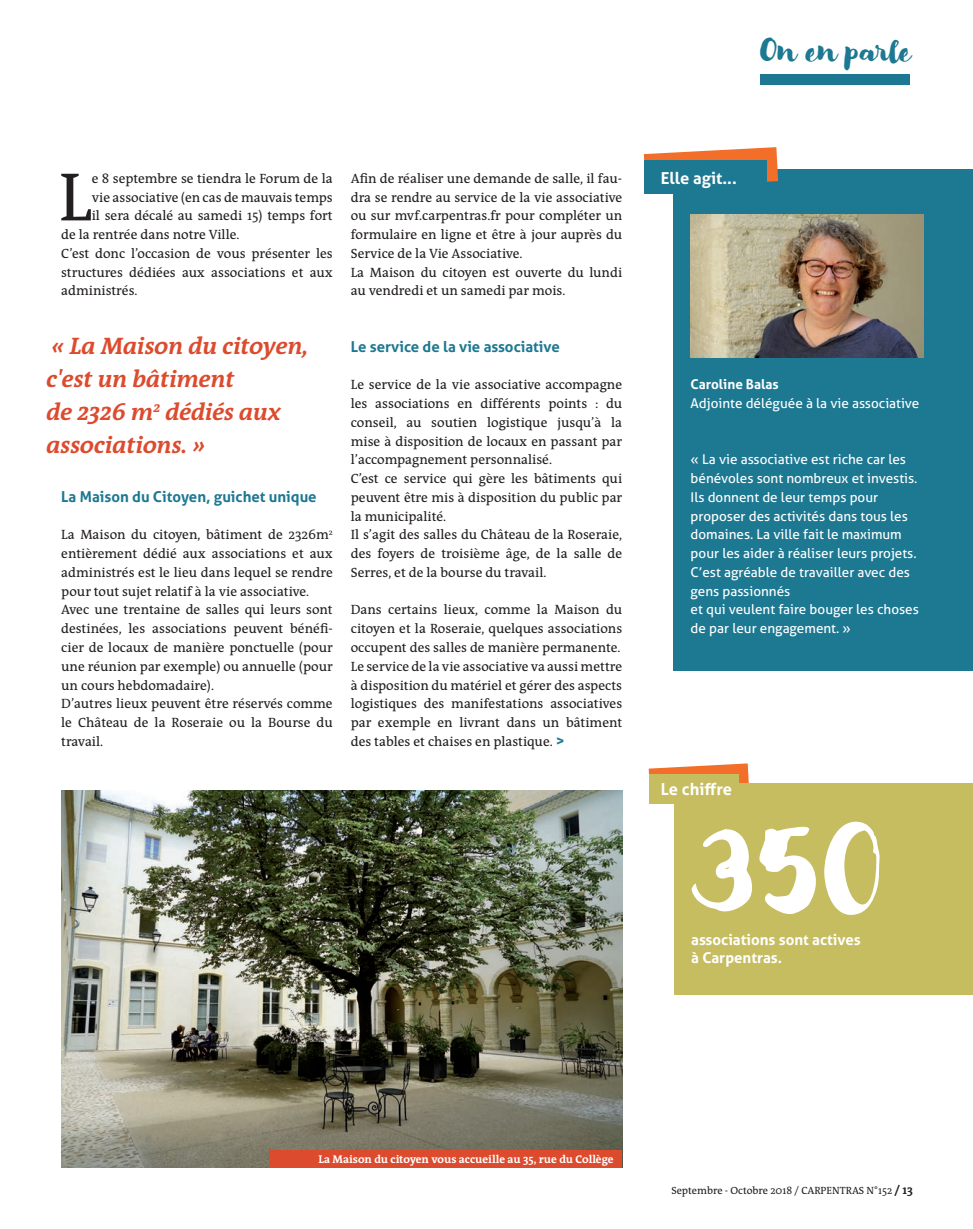
<style>
.page{position:relative;width:973px;height:1229px;background:#fff}
.page>*{position:absolute;margin:0;border:0;box-sizing:border-box;transform-origin:0 0}
.t1{font:105px "Modern Love";color:#fff}
.t2{font:69px "Qua Text";color:#231f20}
.t3{font:27px "Modern Love";color:#1d7892}
.t4{font:italic 700 24px/33px "Qua Text";color:#dc4b2d}
.t5{font:700 16.5px "Aller";color:#fff}
.t6{font:700 15px "Aller";color:#1d7892}
.t7{font:700 15px/18px "Aller";color:#fff}
.t8{font:13.5px/18.8px "Qua Text";color:#231f20;text-align:justify}
.t9{font:13.5px/18.8px "Aller";color:#fff}
.t10{font:700 13.5px "Aller";color:#fff}
.t11{font:700 11.25px "Qua Text";color:#fff}
.t12{font:10.5px "Qua Text";color:#231f20}
.s1{font-family:"Aller";font-weight:700;font-size:15px;color:#1d7892}
.s2{font-weight:700;font-size:12px}
</style>
<div class="page">
<img style="left:61px;top:790px;width:561px;height:377px">
<div style="left:270px;top:1150px;width:352px;height:17px;background:#dc4b2d"></div>
<div style="left:674px;top:169px;width:299px;height:501px;background:#1d7892"></div>
<svg style="left:644px;top:147px;width:134px;height:41px"></svg>
<div style="left:645px;top:160px;width:122px;height:34px;background:#1d7892"></div>
<img style="left:691px;top:214px;width:232px;height:143px">
<svg style="left:649px;top:763px;width:100px;height:20px"></svg>
<div style="left:674px;top:783px;width:299px;height:212px;background:#c6bd61"></div>
<div style="left:649px;top:773px;width:90px;height:30px;background:#c6bd61"></div>
<div style="left:760px;top:74px;width:150px;height:11px;background:#1d7892"></div>
<p class="t3" style="left:760px;top:35px;width:153px">On en parle</p>
<p class="t2" style="left:59px;top:158px;width:35px">L</p>
<p class="t8" style="left:92px;top:169px;width:242px">e 8 septembre se tiendra le Forum de la</p>
<p class="t8" style="left:92px;top:188px;width:243px">vie associative (en cas de mauvais temps</p>
<p class="t8" style="left:92px;top:206px;width:243px">il sera décalé au samedi 15) temps fort</p>
<p class="t8" style="left:61px;top:225px;width:180px">de la rentrée dans notre Ville.</p>
<p class="t8" style="left:61px;top:244px;width:273px">C’est donc l’occasion de vous présenter les structures dédiées aux associations et aux administrés.</p>
<p class="t4" style="left:46px;top:329px;width:264px">« La Maison du citoyen, c'est un bâtiment</p>
<p class="t4" style="left:46px;top:395px;width:236px">de 2326 m<sup>2</sup> dédiés aux associations. »</p>
<p class="t6" style="left:61px;top:487px;width:257px">La Maison du Citoyen, guichet unique</p>
<p class="t8" style="left:61px;top:525px;width:273px">La Maison du citoyen, bâtiment de 2326m<sup>2 </sup>entièrement dédié aux associations et aux administrés est le lieu dans lequel se rendre pour tout sujet relatif à la vie associative.</p>
<p class="t8" style="left:61px;top:600px;width:273px">Avec une trentaine de salles qui leurs sont destinées, les associations peuvent bénéfi&shy;cier de locaux de manière ponctuelle (pour une réunion par exemple) ou annuelle (pour un cours hebdomadaire).</p>
<p class="t8" style="left:61px;top:694px;width:273px">D’autres lieux peuvent être réservés comme le Château de la Roseraie ou la Bourse du travail.</p>
<p class="t8" style="left:351px;top:169px;width:273px">Afin de réaliser une demande de salle, il fau&shy;dra se rendre au service de la vie associative ou sur mvf.carpentras.fr pour compléter un formulaire en ligne et être à jour auprès du Service de la Vie Associative.</p>
<p class="t8" style="left:351px;top:263px;width:273px">La Maison du citoyen est ouverte du lundi au vendredi et un samedi par mois.</p>
<p class="t6" style="left:351px;top:337px;width:211px">Le service de la vie associative</p>
<p class="t8" style="left:351px;top:375px;width:273px">Le service de la vie associative accompagne les associations en différents points : du conseil, au soutien logistique jusqu’à la mise à disposition de locaux en passant par l’accompagnement personnalisé.</p>
<p class="t8" style="left:351px;top:469px;width:273px">C’est ce service qui gère les bâtiments qui peuvent être mis à disposition du public par la municipalité.</p>
<p class="t8" style="left:351px;top:525px;width:273px">Il s’agit des salles du Château de la Roseraie, des foyers de troisième âge, de la salle de Serres, et de la bourse du travail.</p>
<p class="t8" style="left:351px;top:600px;width:273px">Dans certains lieux, comme la Maison du citoyen et la Roseraie, quelques associations occupent des salles de manière permanente.</p>
<p class="t8" style="left:351px;top:656px;width:273px">Le service de la vie associative va aussi mettre à disposition du matériel et gérer des aspects logistiques des manifestations associatives par exemple en livrant dans un bâtiment des tables et chaises en plastique. <span class="s1">&gt;</span></p>
<p class="t5" style="left:661px;top:168px;width:77px">Elle agit...</p>
<p class="t10" style="left:691px;top:376px;width:90px">Caroline Balas</p>
<p class="t9" style="left:691px;top:394px;width:230px">Adjointe déléguée à la vie associative</p>
<p class="t9" style="left:691px;top:450px;width:228px">« La vie associative est riche car les bénévoles sont nombreux et investis.<br>Ils donnent de leur temps pour proposer des activités dans tous les domaines. La ville fait le maximum pour les aider à réaliser leurs projets.<br>C’est agréable de travailler avec des gens passionnés</p>
<p class="t9" style="left:691px;top:600px;width:230px">et qui veulent faire bouger les choses de par leur engagement. »</p>
<p class="t5" style="left:661px;top:778px;width:73px">Le chiffre</p>
<p class="t1" style="left:693px;top:812px;width:195px">350</p>
<p class="t7" style="left:691px;top:930px;width:171px">associations sont actives à Carpentras.</p>
<p class="t11" style="left:318px;top:1152px;width:297px">La Maison du citoyen vous accueille au 35, rue du Collège</p>
<p class="t12" style="left:671px;top:1183px;width:243px">Septembre - Octobre 2018 / CARPENTRAS N°152 <span class="s2">/ 13</span></p>
</div>
